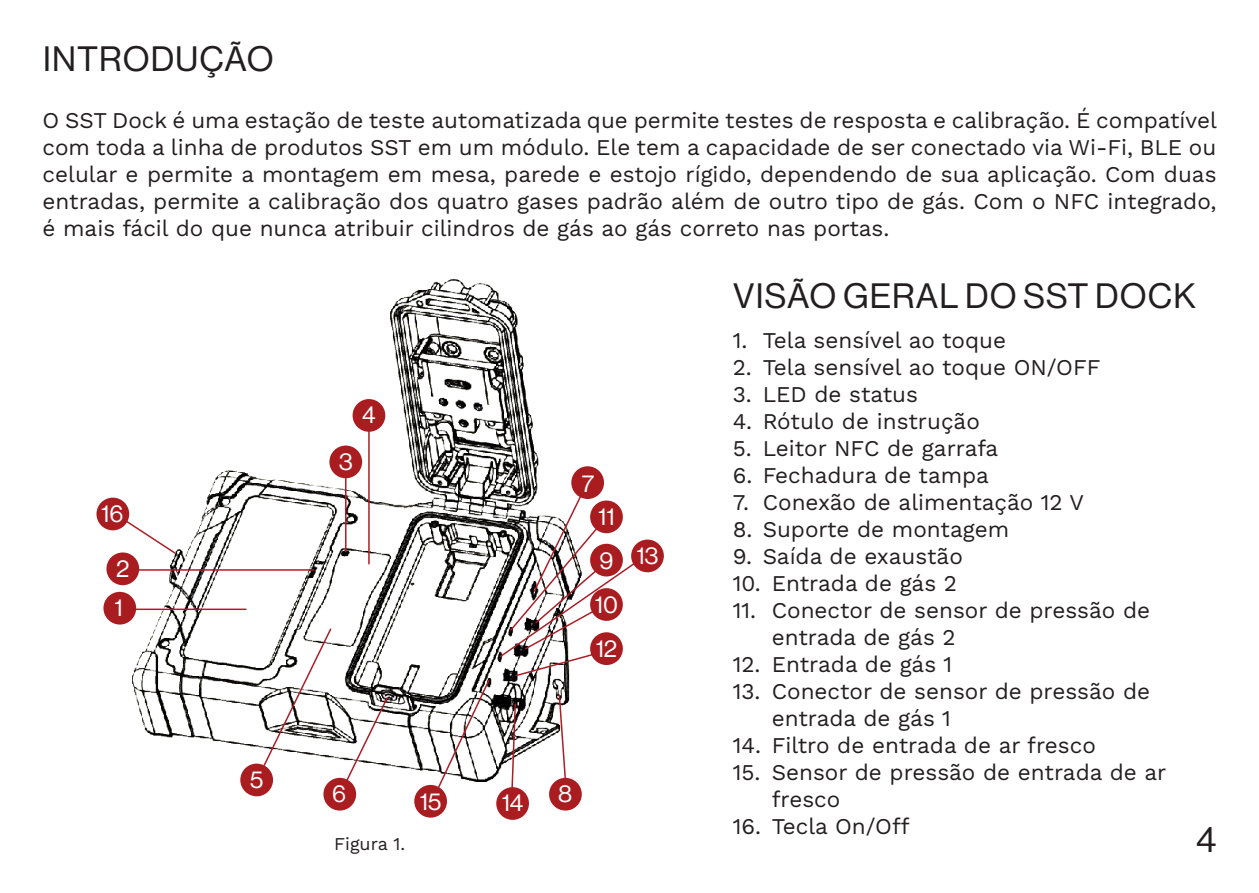
<style>
.page{position:relative;width:1259px;height:893px;background:#fff}
.page>*{position:absolute;margin:0;border:0;box-sizing:border-box;transform-origin:0 0}
.t1{font:36px "Neue Haas Display";color:#231f20}
.t2{font:34.5px "Neue Haas Display";letter-spacing:.03em;color:#231f20}
.t3{font:24px "Neue Haas Display";color:#fff}
.t4{font:22.5px/27px "Work Sans";color:#231f20}
.t5{font:18px "Work Sans";color:#231f20}
</style>
<div class="page">
<svg style="left:113px;top:512px;width:20px;height:43px"></svg>
<img style="left:133px;top:279px;width:448px;height:502px">
<hr style="left:123px;top:609px;width:123px;height:1px;background:#aa1e27">
<div style="left:103px;top:592px;width:33px;height:32px;background:#a91d21;border-radius:50%"></div>
<hr style="left:134px;top:569px;width:180px;height:2px;background:#aa1e27">
<div style="left:106px;top:552px;width:33px;height:33px;background:#a91d21;border-radius:50%"></div>
<hr style="left:345px;top:468px;width:1px;height:84px;background:#aa1e27">
<div style="left:329px;top:446px;width:33px;height:32px;background:#a91d21;border-radius:50%"></div>
<hr style="left:368px;top:421px;width:2px;height:143px;background:#aa1e27">
<div style="left:352px;top:399px;width:33px;height:33px;background:#a91d21;border-radius:50%"></div>
<div style="left:240px;top:764px;width:33px;height:32px;background:#a91d21;border-radius:50%"></div>
<svg style="left:255px;top:627px;width:134px;height:168px"></svg>
<div style="left:323px;top:778px;width:33px;height:32px;background:#a91d21;border-radius:50%"></div>
<div style="left:571px;top:466px;width:33px;height:33px;background:#a91d21;border-radius:50%"></div>
<svg style="left:558px;top:694px;width:10px;height:86px"></svg>
<div style="left:549px;top:778px;width:33px;height:32px;background:#a91d21;border-radius:50%"></div>
<svg style="left:498px;top:481px;width:149px;height:196px"></svg>
<div style="left:631px;top:540px;width:33px;height:32px;background:#a91d21;border-radius:50%"></div>
<div style="left:96px;top:498px;width:33px;height:32px;background:#a91d21;border-radius:50%"></div>
<svg style="left:510px;top:703px;width:7px;height:84px"></svg>
<div style="left:496px;top:787px;width:33px;height:33px;background:#a91d21;border-radius:50%"></div>
<svg style="left:429px;top:679px;width:62px;height:118px"></svg>
<div style="left:414px;top:785px;width:33px;height:33px;background:#a91d21;border-radius:50%"></div>
<p class="t2" style="left:43px;top:39px;width:232px">INTRODUÇÃO</p>
<p class="t4" style="left:43px;top:106px;width:1176px;text-align:justify">O SST Dock é uma estação de teste automatizada que permite testes de resposta e calibração. É compatível com toda a linha de produtos SST em um módulo. Ele tem a capacidade de ser conectado via Wi-Fi, BLE ou celular e permite a montagem em mesa, parede e estojo rígido, dependendo de sua aplicação. Com duas entradas, permite a calibração dos quatro gases padrão além de outro tipo de gás. Com o NFC integrado, é mais fácil do que nunca atribuir cilindros de gás ao gás correto nas portas.</p>
<p class="t3" style="left:101px;top:500px;width:24px">16</p>
<p class="t3" style="left:116px;top:555px;width:15px">2</p>
<p class="t3" style="left:114px;top:594px;width:10px">1</p>
<p class="t3" style="left:250px;top:766px;width:15px">5</p>
<p class="t3" style="left:362px;top:401px;width:15px">4</p>
<p class="t3" style="left:339px;top:448px;width:15px">3</p>
<p class="t3" style="left:582px;top:469px;width:14px">7</p>
<p class="t3" style="left:598px;top:503px;width:18px">11</p>
<p class="t3" style="left:599px;top:547px;width:15px">9</p>
<p class="t3" style="left:595px;top:591px;width:25px">10</p>
<p class="t3" style="left:595px;top:635px;width:23px">12</p>
<p class="t3" style="left:636px;top:542px;width:23px">13</p>
<p class="t3" style="left:332px;top:780px;width:15px">6</p>
<p class="t5" style="left:334px;top:831px;width:72px">Figura 1.</p>
<p class="t3" style="left:420px;top:788px;width:23px">15</p>
<p class="t3" style="left:502px;top:789px;width:23px">14</p>
<p class="t3" style="left:558px;top:780px;width:16px">8</p>
<p class="t2" style="left:733px;top:276px;width:464px">VISÃO GERAL DO SST DOCK</p>
<p class="t4" style="left:732px;top:326px;width:275px">1. Tela sensível ao toque</p>
<p class="t4" style="left:732px;top:353px;width:369px">2. Tela sensível ao toque ON/OFF</p>
<p class="t4" style="left:732px;top:380px;width:187px">3. LED de status</p>
<p class="t4" style="left:732px;top:407px;width:249px">4. Rótulo de instrução</p>
<p class="t4" style="left:732px;top:434px;width:267px">5. Leitor NFC de garrafa</p>
<p class="t4" style="left:732px;top:461px;width:258px">6. Fechadura de tampa</p>
<p class="t4" style="left:732px;top:488px;width:353px">7. Conexão de alimentação 12 V</p>
<p class="t4" style="left:732px;top:515px;width:278px">8. Suporte de montagem</p>
<p class="t4" style="left:732px;top:542px;width:232px">9. Saída de exaustão</p>
<p class="t4" style="left:732px;top:569px;width:226px">10. Entrada de gás 2</p>
<p class="t4" style="left:771px;top:596px;width:380px;text-indent:-39px">11. Conector de sensor de pressão de entrada de gás 2</p>
<p class="t4" style="left:732px;top:650px;width:221px">12. Entrada de gás 1</p>
<p class="t4" style="left:771px;top:677px;width:380px;text-indent:-39px">13. Conector de sensor de pressão de entrada de gás 1</p>
<p class="t4" style="left:732px;top:731px;width:365px">14. Filtro de entrada de ar fresco</p>
<p class="t4" style="left:771px;top:758px;width:396px;text-indent:-39px">15. Sensor de pressão de entrada de ar fresco</p>
<p class="t4" style="left:732px;top:812px;width:179px">16. Tecla On/Off</p>
<h1 class="t1" style="left:1196px;top:819px;width:22px">4</h1>
</div>
